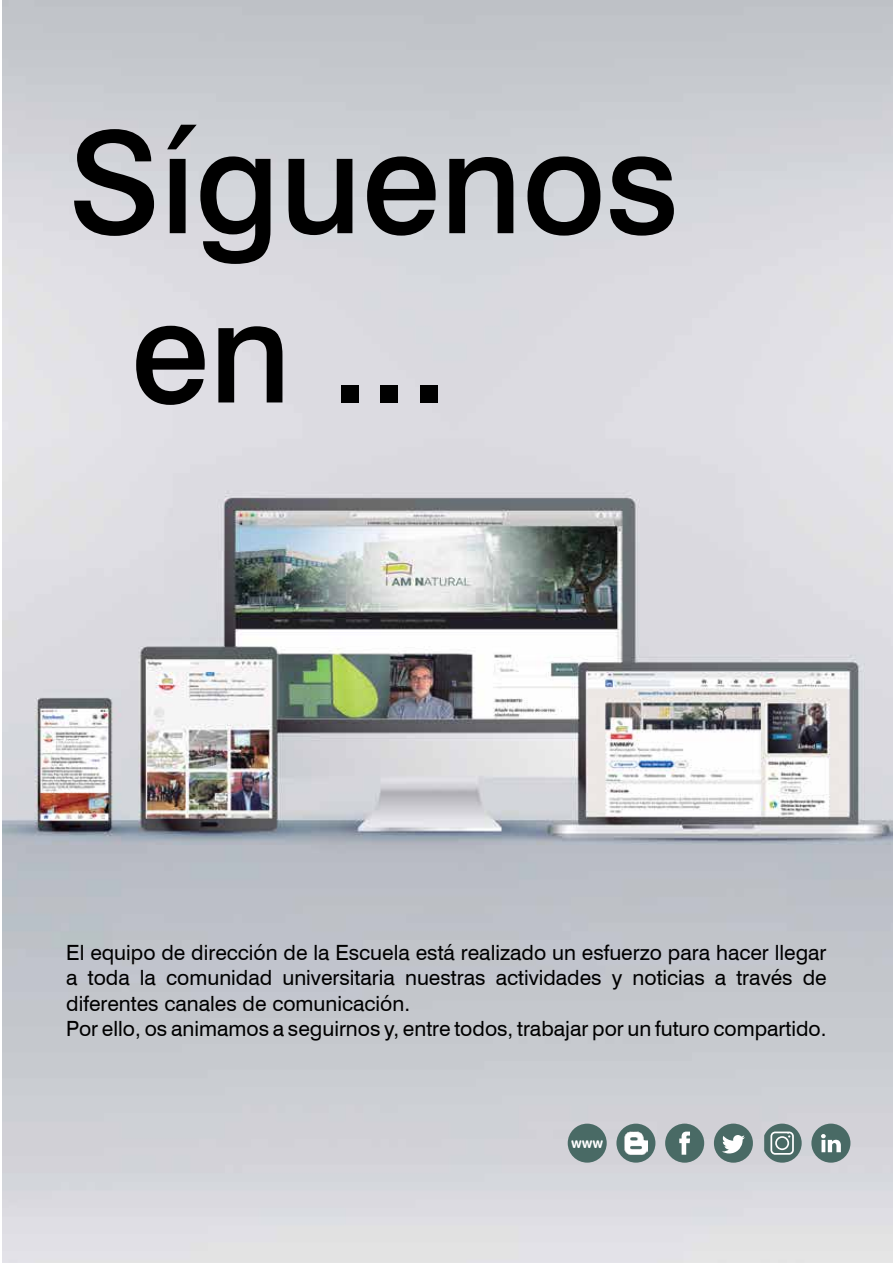
<style>
.page{position:relative;width:893px;height:1263px;background:#fff}
.page>*{position:absolute;margin:0;border:0;box-sizing:border-box;transform-origin:0 0}
.t1{font:500 141px/169.2px "Swiss 721 BT";color:#000}
.t2{font:21px/25.2px "Swiss 721 BT";color:#000}
.t3{font:14.1px "Swiss 721 BT Bold Rounded";color:#fff}
</style>
<div class="page">
<img style="left:2px;top:0;width:891px;height:1263px">
<div style="left:714px;top:1124px;width:39px;height:38px;background:#496a65;border-radius:50%"></div>
<svg style="left:722px;top:1135px;width:23px;height:18px"></svg>
<svg style="left:764px;top:1123px;width:38px;height:40px;background:#809593"></svg>
<div style="left:665px;top:1124px;width:39px;height:38px;background:#496a65;border-radius:50%"></div>
<svg style="left:679px;top:1131px;width:11px;height:24px"></svg>
<svg style="left:811px;top:1123px;width:39px;height:40px;background:#7e9492"></svg>
<div style="left:616px;top:1124px;width:39px;height:38px;background:#496a65;border-radius:50%"></div>
<img style="left:624px;top:1132px;width:23px;height:22px">
<div style="left:568px;top:1124px;width:39px;height:38px;background:#496a65;border-radius:50%"></div>
<h1 class="t1" style="left:131px;top:97px;width:550px;text-indent:-63px">Síguenos en ...</h1>
<p class="t2" style="left:66px;top:940px;width:762px">El equipo de dirección de la Escuela está realizado un esfuerzo para hacer llegar a toda la comunidad universitaria nuestras actividades y noticias a través de diferentes canales de comunicación.<br>Por ello, os animamos a seguirnos y, entre todos, trabajar por un futuro compartido.</p>
<p class="t3" style="left:571px;top:1134px;width:34px">www</p>
</div>
